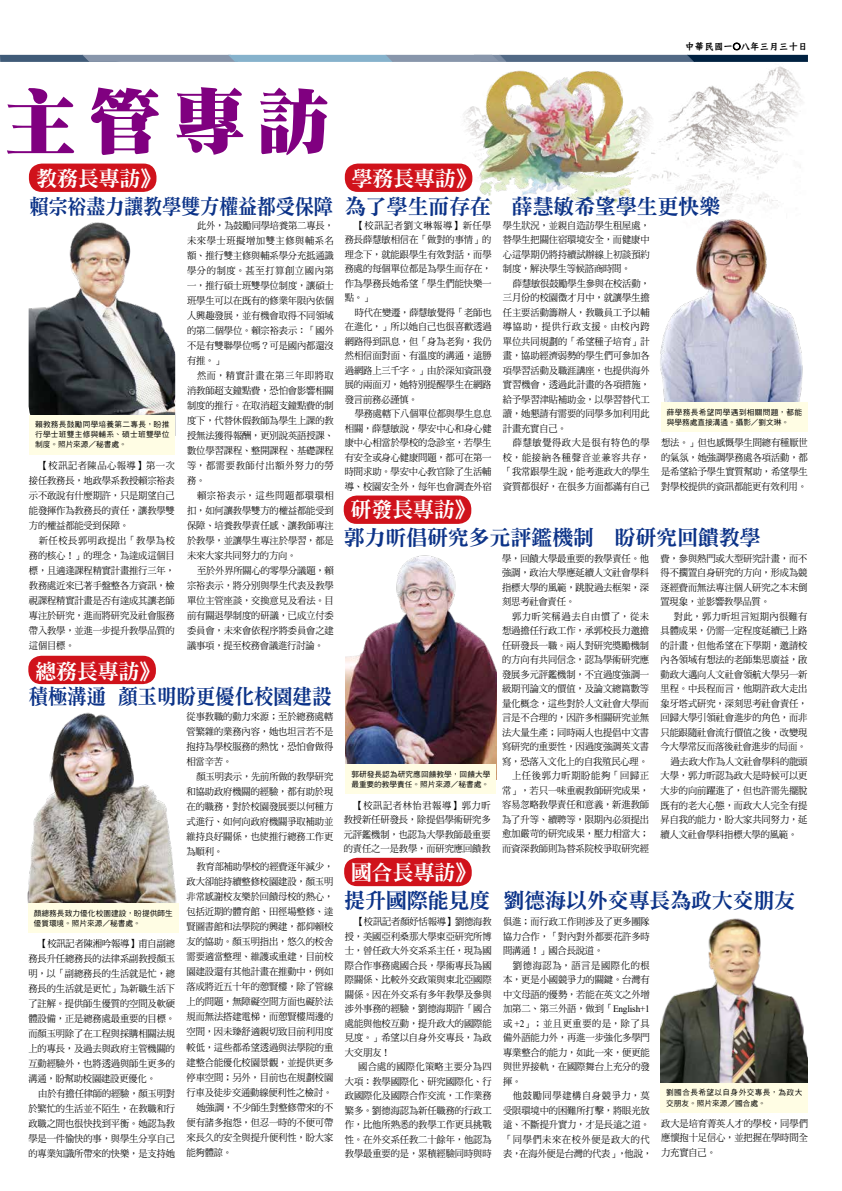
<style>
.page{position:relative;width:842px;height:1191px;background:#fff}
.page>*{position:absolute;margin:0;border:0;box-sizing:border-box;transform-origin:0 0}
.t1{font:72.3px "DF Ming Std W14";color:#800080}
.t2{font:21.3px "DF Ming Std W9";letter-spacing:-.02em;color:#0c3388}
.t3{font:21.3px "DF Ming Std W9";letter-spacing:-.02em;color:#fff}
.t4{font:21.3px "DF Ming Std W9";letter-spacing:-.02em;color:#0c3388;scale:.91 1}
.t5{font:21.3px "DF Ming Std W9";letter-spacing:-.02em;color:#0c3388;scale:.93 1}
.t6{font:10px "DF Zong Kai Std W7";letter-spacing:-.04em;color:#000}
.t7{font:9.8px/14.5px "DF Ming Std W5";letter-spacing:-.015em;color:#000;text-align:justify;scale:.95 1}
.t8{font:9.8px "DF Ming Std W5";letter-spacing:.035em;color:#000;scale:.95 1}
.t9{font:7.7px/10px "DF Hei Std W5";letter-spacing:.01em;color:#000}
.t10{font:7.7px/10px "DF Hei Std W5";letter-spacing:.045em;color:#000}
.t11{font:7.7px/10px "DF Hei Std W5";letter-spacing:.05em;color:#000}
.s1{font-size:7.8px}
.s2{font-family:"Times New Roman"}
</style>
<div class="page">
<img style="left:455px;top:70px;width:128px;height:135px">
<div style="left:345px;top:164px;width:127px;height:28px;background:#d0121b;border-radius:13px"></div>
<img style="left:660px;top:265px;width:143px;height:137px">
<div style="left:661px;top:402px;width:147px;height:29px;background:#fffde4"></div>
<div style="left:28px;top:656px;width:128px;height:28px;background:#d0121b;border-radius:13px"></div>
<img style="left:27px;top:712px;width:152px;height:192px">
<div style="left:28px;top:904px;width:151px;height:29px;background:#fffde4"></div>
<div style="left:344px;top:495px;width:127px;height:29px;background:#d0121b;border-radius:13px"></div>
<img style="left:346px;top:555px;width:150px;height:210px">
<div style="left:346px;top:765px;width:150px;height:29px;background:#fffde4"></div>
<div style="left:344px;top:857px;width:128px;height:29px;background:#d0121b;border-radius:13px"></div>
<img style="left:661px;top:918px;width:146px;height:165px">
<div style="left:660px;top:1083px;width:148px;height:29px;background:#fffde4"></div>
<div style="left:29px;top:164px;width:127px;height:28px;background:#d0121b;border-radius:13px"></div>
<img style="left:29px;top:222px;width:146px;height:193px">
<div style="left:29px;top:415px;width:146px;height:39px;background:#fffde4"></div>
<img style="left:583px;top:66px;width:219px;height:199px">
<svg style="left:0;top:43px;width:808px;height:19px"></svg>
<p class="t6" style="left:685px;top:41px;width:125px">中華民國一<span class="s1">○</span>八年三月三十日</p>
<h1 class="t1" style="left:4px;top:82px;width:327px">主管專訪</h1>
<h2 class="t3" style="left:36px;top:167px;width:127px">教務長專訪》</h2>
<h2 class="t4" style="left:29px;top:194px;width:335px">賴宗裕盡力讓教學雙方權益都受保障</h2>
<p class="t9" style="left:35px;top:419px;width:136px;text-align:justify">賴教務長鼓勵同學培養第二專長，盼推行學士班雙主修與輔系、碩士班雙學位制度。照片來源／秘書處。</p>
<p class="t7" style="left:29px;top:458px;width:155px;line-height:15px;text-indent:10px">【校訊記者陳品心報導】第一次接任教務長，地政學系教授賴宗裕表示不敢說有什麼期許，只是期望自己能發揮作為教務長的責任，讓教學雙方的權益都能受到保障。</p>
<p class="t7" style="left:29px;top:533px;width:155px;line-height:15px;text-indent:10px">新任校長郭明政提出「教學為校務的核心！」的理念，為達成這個目標，且適逢課程精實計畫推行三年，教務處近來已著手盤整各方資訊，檢視課程精實計畫是否有達成其讓老師專注於研究，進而將研究及社會服務帶入教學，並進一步提升教學品質的這個目標。</p>
<p class="t7" style="left:187px;top:218px;width:156px;line-height:15px;text-indent:10px">此外，為鼓勵同學培養第二專長，未來學士班擬增加雙主修與輔系名額、推行雙主修與輔系學分充抵通識學分的制度。甚至打算創立國內第一，推行碩士班雙學位制度，讓碩士班學生可以在既有的修業年限內依個人興趣發展，並有機會取得不同領域的第二個學位。賴宗裕表示：「國外不是有雙聯學位嗎？可是國內都還沒有推。」</p>
<p class="t7" style="left:187px;top:368px;width:156px;line-height:15px;text-indent:10px">然而，精實計畫在第三年即將取消教師超支鐘點費，恐怕會影響相關制度的推行。在取消超支鐘點費的制度下，代替休假教師為學生上課的教授無法獲得報酬，更別說英語授課、數位學習課程、整開課程、基礎課程等，都需要教師付出額外努力的勞務。</p>
<p class="t7" style="left:187px;top:488px;width:156px;line-height:15px;text-indent:10px">賴宗裕表示，這些問題都環環相扣，如何讓教學雙方的權益都能受到保障、培養教學責任感、讓教師專注於教學，並讓學生專注於學習，都是未來大家共同努力的方向。</p>
<p class="t7" style="left:187px;top:563px;width:156px;line-height:15px;text-indent:10px">至於外界所關心的零學分議題，賴宗裕表示，將分別與學生代表及教學單位主管座談，交換意見及看法。目前有關退學制度的研議，已成立付委委員會，未來會依程序將委員會之建議事項，提至校務會議進行討論。</p>
<h2 class="t3" style="left:35px;top:659px;width:127px">總務長專訪》</h2>
<h2 class="t5" style="left:28px;top:684px;width:328px">積極溝通 顏玉明盼更優化校園建設</h2>
<p class="t9" style="left:34px;top:908px;width:141px">顏總務長致力優化校園建設，盼提供師生優質環境。照片來源／秘書處。</p>
<p class="t7" style="left:28px;top:936px;width:156px;line-height:15px;text-indent:10px">【校訊記者陳湘吟報導】甫自副總務長升任總務長的法律系副教授顏玉明，以「副總務長的生活就是忙，總務長的生活就是更忙」為新職生活下了註解。提供師生優質的空間及軟硬體設備，正是總務處最重要的目標。而顏玉明除了在工程與採購相關法規上的專長，及過去與政府主管機關的互動經驗外，也將透過與師生更多的溝通，盼幫助校園建設更優化。</p>
<p class="t7" style="left:28px;top:1086px;width:156px;line-height:15px;text-indent:10px">由於有擔任律師的經驗，顏玉明對於繁忙的生活並不陌生，在教職和行政職之間也很快找到平衡。她認為教學是一件愉快的事，與學生分享自己的專業知識所帶來的快樂，是支持她</p>
<p class="t7" style="left:187px;top:709px;width:156px;line-height:15px">從事教職的動力來源；至於總務處轄管繁雜的業務內容，她也坦言若不是抱持為學校服務的熱忱，恐怕會做得相當辛苦。</p>
<p class="t7" style="left:187px;top:769px;width:156px;line-height:15px;text-indent:10px">顏玉明表示，先前所做的教學研究和協助政府機關的經驗，都有助於現在的職務，對於校園發展要以何種方式進行、如何向政府機關爭取補助並維持良好關係，也使推行總務工作更為順利。</p>
<p class="t7" style="left:196px;top:859px;width:146px">教育部補助學校的經費逐年減少，</p>
<p class="t7" style="left:187px;top:874px;width:156px">政大卻能持續整修校園建設，顏玉明</p>
<p class="t7" style="left:187px;top:889px;width:156px">非常感謝校友樂於回饋母校的熱心，</p>
<p class="t7" style="left:187px;top:904px;width:156px">包括近期的體育館、田徑場整修、達</p>
<p class="t7" style="left:187px;top:919px;width:156px">賢圖書館和法學院的興建，都仰賴校</p>
<p class="t7" style="left:187px;top:934px;width:156px">友的協助。顏玉明指出，悠久的校舍</p>
<p class="t7" style="left:187px;top:949px;width:156px">需要適當整理、維護或重建，目前校</p>
<p class="t7" style="left:187px;top:964px;width:156px">園建設還有其他計畫在推動中，例如</p>
<p class="t7" style="left:187px;top:979px;width:156px">落成將近五十年的憩賢樓，除了管線</p>
<p class="t7" style="left:187px;top:994px;width:156px">上的問題，無障礙空間方面也礙於法</p>
<p class="t7" style="left:187px;top:1009px;width:156px">規而無法搭建電梯，而憩賢樓周邊的</p>
<p class="t7" style="left:187px;top:1024px;width:156px">空間，因未臻舒適親切致目前利用度</p>
<p class="t7" style="left:187px;top:1039px;width:156px">較低，這些都希望透過與法學院的重</p>
<p class="t7" style="left:187px;top:1054px;width:156px">建整合能優化校園景觀，並提供更多</p>
<p class="t7" style="left:187px;top:1069px;width:156px">停車空間；另外，目前也在規劃校園</p>
<p class="t7" style="left:187px;top:1084px;width:155px">行車及徒步交通動線便利性之檢討。</p>
<p class="t7" style="left:196px;top:1099px;width:146px">她強調，不少師生對整修帶來的不</p>
<p class="t7" style="left:187px;top:1114px;width:156px">便有諸多抱怨，但忍一時的不便可帶</p>
<p class="t7" style="left:187px;top:1129px;width:156px">來長久的安全與提升便利性，盼大家</p>
<p class="t7" style="left:187px;top:1144px;width:50px">能夠體諒。</p>
<h2 class="t3" style="left:351px;top:166px;width:127px">學務長專訪》</h2>
<h2 class="t2" style="left:345px;top:194px;width:377px">為了學生而存在　薛慧敏希望學生更快樂</h2>
<p class="t7" style="left:345px;top:218px;width:156px;text-indent:10px">【校訊記者劉文琳報導】新任學務長薛慧敏相信在「做對的事情」的理念下，就能跟學生有效對話，而學務處的每個單位都是為學生而存在，作為學務長她希望「學生們能快樂一點。」</p>
<p class="t7" style="left:345px;top:305px;width:156px;text-indent:10px">時代在變遷，薛慧敏覺得「老師也在進化，」所以她自己也很喜歡透過網路得到訊息，但「身為老狗，我仍然相信面對面、有溫度的溝通，遠勝過網路上三千字。」由於深知資訊發展的兩面刃，她特別提醒學生在網路發言前務必謹慎。</p>
<p class="t7" style="left:345px;top:406px;width:156px;text-indent:10px">學務處轄下八個單位都與學生息息相關，薛慧敏說，學安中心和身心健康中心相當於學校的急診室，若學生有安全或身心健康問題，都可在第一時間求助。學安中心教官除了生活輔導、校園安全外，每年也會調查外宿</p>
<p class="t7" style="left:503px;top:218px;width:156px">學生狀況，並親自造訪學生租屋處，替學生把關住宿環境安全，而健康中心這學期仍將持續試辦線上初談預約制度，解決學生等候諮商時間。</p>
<p class="t7" style="left:503px;top:276px;width:156px;text-indent:10px">薛慧敏很鼓勵學生參與在校活動，三月份的校園徵才月中，就讓學生擔任主要活動籌辦人，教職員工予以輔導協助，提供行政支援。由校內跨單位共同規劃的「希望種子培育」計畫，協助經濟弱勢的學生們可參加各項學習活動及職涯講座，也提供海外實習機會，透過此計畫的各項措施，給予學習津貼補助金，以學習替代工讀，她懇請有需要的同學多加利用此計畫充實自己。</p>
<p class="t7" style="left:503px;top:435px;width:156px;text-indent:10px">薛慧敏覺得政大是很有特色的學校，能接納各種聲音並兼容共存，「我常跟學生說，能考進政大的學生資質都很好，在很多方面都滿有自己</p>
<p class="t7" style="left:661px;top:435px;width:156px">想法。」但也感慨學生間總有種厭世的氣氛，她強調學務處各項活動，都是希望給予學生實質幫助，希望學生對學校提供的資訊都能更有效利用。</p>
<p class="t10" style="left:667px;top:407px;width:137px">薛學務長希望同學遇到相關問題，都能與學務處直接溝通。攝影／劉文琳。</p>
<h2 class="t3" style="left:350px;top:498px;width:127px">研發長專訪》</h2>
<h2 class="t2" style="left:344px;top:526px;width:419px">郭力昕倡研究多元評鑑機制　盼研究回饋教學</h2>
<p class="t9" style="left:351px;top:769px;width:141px">郭研發長認為研究應回饋教學，回饋大學最重要的教學責任。照片來源／秘書處。</p>
<p class="t7" style="left:344px;top:798px;width:156px;text-indent:10px">【校訊記者林怡君報導】郭力昕教授新任研發長，除提倡學術研究多元評鑑機制，也認為大學教師最重要的責任之一是教學，而研究應回饋教</p>
<p class="t7" style="left:502px;top:551px;width:156px">學，回饋大學最重要的教學責任。他強調，政治大學應延續人文社會學科指標大學的風範，跳脫過去框架，深刻思考社會責任。</p>
<p class="t7" style="left:502px;top:609px;width:156px;text-align:right">郭力昕笑稱過去自由慣了，從未想過擔任行政工作，承郭校長力邀擔任研發長一職。兩人對研究獎勵機制的方向有共同信念，認為學術研究應發展多元評鑑機制，不宜過度強調一級期刊論文的價值，及論文總篇數等量化概念，這些對於人文社會大學而言是不合理的，因許多相關研究並無法大量生產；同時兩人也提倡中文書寫研究的重要性，因過度強調英文書寫，恐落入文化上的自我殖民心理。上任後郭力昕期盼能夠「回歸正常」，若只一味重視教師研究成果，容易忽略教學責任和意義，新進教師為了升等、續聘等，限期內必須提出愈加嚴苛的研究成果，壓力相當大；而資深教師則為替系院校爭取研究經</p>
<p class="t7" style="left:660px;top:551px;width:156px">費，參與熱門或大型研究計畫，而不得不擱置自身研究的方向，形成為競逐經費而無法專注個人研究之本末倒置現象，並影響教學品質。</p>
<p class="t8" style="left:674px;top:611px;width:142px">對此，郭力昕坦言短期內很難有</p>
<p class="t7" style="left:660px;top:623px;width:156px">具體成果，仍需一定程度延續已上路</p>
<p class="t7" style="left:660px;top:638px;width:156px">的計畫，但他希望在下學期，邀請校</p>
<p class="t7" style="left:660px;top:652px;width:156px">內各領域有想法的老師集思廣益，啟</p>
<p class="t7" style="left:660px;top:667px;width:156px">動政大邁向人文社會領航大學另一新</p>
<p class="t7" style="left:660px;top:681px;width:156px">里程。中長程而言，他期許政大走出</p>
<p class="t7" style="left:660px;top:696px;width:156px">象牙塔式研究，深刻思考社會責任，</p>
<p class="t7" style="left:660px;top:710px;width:156px">回歸大學引領社會進步的角色，而非</p>
<p class="t7" style="left:660px;top:725px;width:156px">只能跟隨社會流行價值之後，改變現</p>
<p class="t7" style="left:660px;top:739px;width:155px">今大學常反而落後社會進步的局面。</p>
<p class="t7" style="left:670px;top:754px;width:146px">過去政大作為人文社會學科的龍頭</p>
<p class="t7" style="left:660px;top:768px;width:156px">大學，郭力昕認為政大是時候可以更</p>
<p class="t7" style="left:660px;top:783px;width:156px">大步的向前躍進了，但也許需先擺脫</p>
<p class="t7" style="left:660px;top:797px;width:156px">既有的老大心態，而政大人完全有提</p>
<p class="t7" style="left:660px;top:812px;width:156px">昇自我的能力，盼大家共同努力，延</p>
<p class="t7" style="left:660px;top:826px;width:145px">續人文社會學科指標大學的風範。</p>
<h2 class="t3" style="left:351px;top:861px;width:127px">國合長專訪》</h2>
<h2 class="t2" style="left:344px;top:889px;width:453px">提升國際能見度 劉德海以外交專長為政大交朋友</h2>
<p class="t7" style="left:345px;top:914px;width:156px;text-indent:10px">【校訊記者顏妤恬報導】劉德海教授，美國亞利桑那大學東亞研究所博士，曾任政大外交系系主任，現為國際合作事務處國合長，學術專長為國際關係、比較外交政策與東北亞國際關係。因在外交系有多年教學及參與涉外事務的經驗，劉德海期許「國合處能與他校互動，提升政大的國際能見度。」希望以自身外交專長，為政大交朋友！</p>
<p class="t7" style="left:345px;top:1059px;width:156px;text-indent:13px">國合處的國際化策略主要分為四大項：教學國際化、研究國際化、行政國際化及國際合作交流，工作業務繁多。劉德海認為新任職務的行政工作，比他所熟悉的教學工作更具挑戰性。在外交系任教二十餘年，他認為教學最重要的是，累積經驗同時與時</p>
<p class="t7" style="left:503px;top:914px;width:156px">俱進；而行政工作則涉及了更多團隊協力合作，「對內對外都要花許多時間溝通！」國合長說道。</p>
<p class="t7" style="left:503px;top:957px;width:156px;text-indent:10px">劉德海認為，語言是國際化的根本，更是小國競爭力的關鍵。台灣有中文母語的優勢，若能在英文之外增加第二、第三外語，做到「<span class="s2">English+1</span>或 <span class="s2">+2</span>」；並且更重要的是，除了具備外語能力外，再進一步強化多學門專業整合的能力，如此一來，便更能與世界接軌，在國際舞台上充分的發揮。</p>
<p class="t7" style="left:503px;top:1088px;width:158px;text-align:left;text-indent:10px">他鼓勵同學建構自身競爭力，莫受限環境中的困難所打擊，將眼光放遠、不斷提升實力，才是長遠之道。「同學們未來在校外便是政大的代表，在海外便是台灣的代表」，他說，</p>
<p class="t11" style="left:666px;top:1087px;width:138px">劉國合長希望以自身外交專長，為政大交朋友。照片來源／國合處。</p>
<p class="t7" style="left:661px;top:1115px;width:156px">政大是培育菁英人才的學校，同學們應懷抱十足信心，並把握在學時間全力充實自己。</p>
</div>
